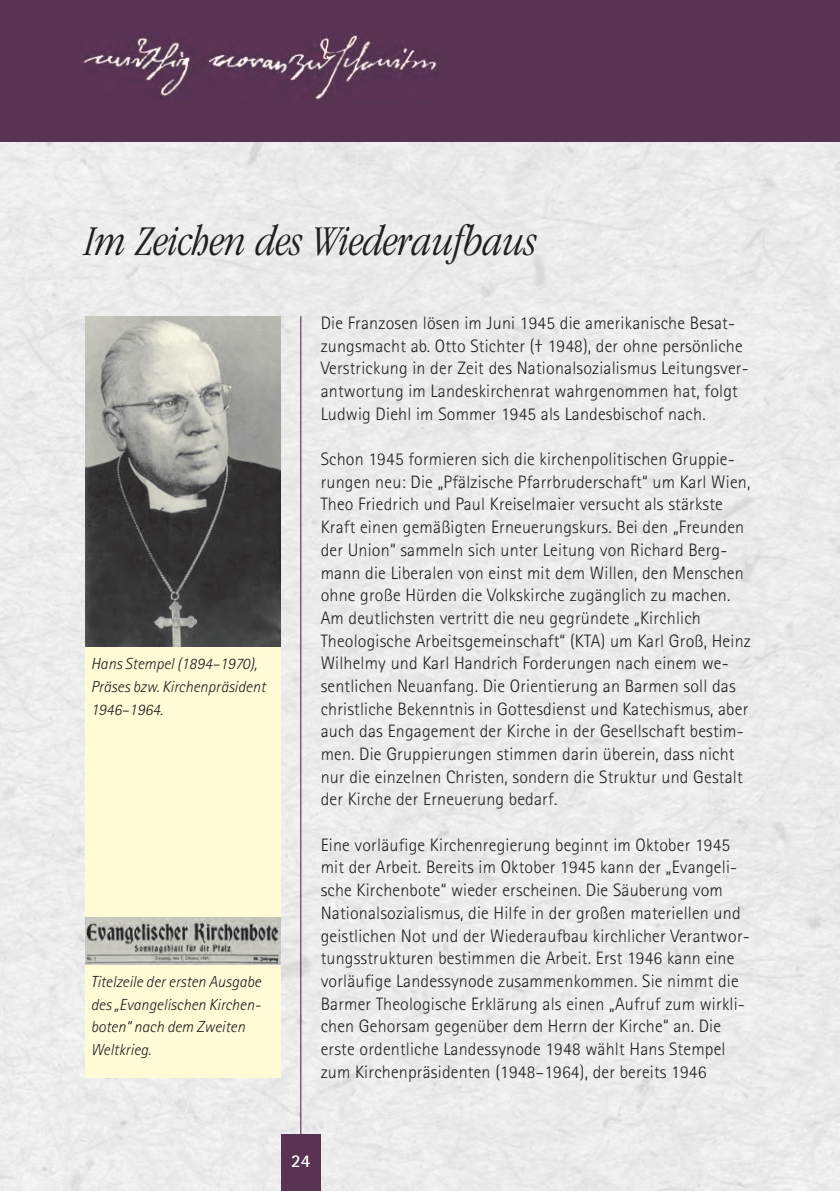
<style>
.page{position:relative;width:840px;height:1191px;background:#fff}
.page>*{position:absolute;margin:0;border:0;box-sizing:border-box;transform-origin:0 0}
.t1{font:italic 300 condensed 44px "Garamond";color:#231f20}
.t2{font:300 18px/22.6px "Rotis Sans Serif";letter-spacing:.01em;color:#231f20}
.t3{font:700 18px "Rotis Sans Serif";color:#fff}
.t4{font:italic 300 16px/22.6px "Rotis Sans Serif";color:#231f20}
</style>
<div class="page">
<hr style="left:839px;top:0;width:1px;height:142px;background:#593352">
<div style="left:0;top:142px;width:839px;height:1049px;background:#ebebeb"></div>
<div style="left:0;top:0;width:839px;height:142px;background:#593352"></div>
<img style="left:82px;top:34px;width:355px;height:66px">
<div style="left:85px;top:316px;width:196px;height:761px;background:#fffbd6"></div>
<div style="left:281px;top:1134px;width:39px;height:57px;background:#593352"></div>
<hr style="left:300px;top:316px;width:1px;height:818px;background:#593352">
<img style="left:85px;top:316px;width:196px;height:330px">
<img style="left:85px;top:917px;width:196px;height:47px">
<h1 class="t1" style="left:85px;top:224px;width:453px">Im Zeichen des Wiederaufbaus</h1>
<p class="t4" style="left:91px;top:654px;width:176px">Hans Stempel (1894–1970),<br>Präses bzw. Kirchenpräsident<br>1946–1964.</p>
<p class="t4" style="left:91px;top:971px;width:172px">Titelzeile der ersten Ausgabe des „Evangelischen Kirchen - boten“ nach dem Zweiten<br>Weltkrieg.</p>
<p class="t2" style="left:320px;top:313px;width:429px">Die Franzosen lösen im Juni 1945 die amerikanische Besat&shy;zungsmacht ab. Otto Stichter († 1948), der ohne persönliche Verstrickung in der Zeit des Nationalsozialismus Leitungsver&shy;antwortung im Landeskirchenrat wahrgenommen hat, folgt Ludwig Diehl im Sommer 1945 als Landesbischof nach.</p>
<p class="t2" style="left:320px;top:449px;width:431px">Schon 1945 formieren sich die kirchenpolitischen Gruppie&shy;rungen neu: Die „Pfälzische Pfarrbruderschaft“ um Karl Wien, Theo Friedrich und Paul Kreiselmaier versucht als stärkste Kraft einen gemäßigten Erneuerungskurs. Bei den „Freunden der Union“ sammeln sich unter Leitung von Richard Berg&shy;mann die Liberalen von einst mit dem Willen, den Menschen ohne große Hürden die Volkskirche zugänglich zu machen.<br>Am deutlichsten vertritt die neu gegründete „Kirchlich Theolo gische Arbeitsgemeinschaft“ (KTA) um Karl Groß, Heinz Wilhelmy und Karl Handrich Forderungen nach einem we&shy;sentlichen Neuanfang. Die Orientierung an Barmen soll das christliche Bekenntnis in Gottesdienst und Katechismus, aber auch das Engagement der Kirche in der Gesellschaft bestim&shy;men. Die Gruppierungen stimmen darin überein, dass nicht nur die einzelnen Christen, sondern die Struktur und Gestalt der Kirche der Erneuerung bedarf.</p>
<p class="t2" style="left:320px;top:835px;width:430px">Eine vorläufige Kirchenregierung beginnt im Oktober 1945 mit der Arbeit. Bereits im Oktober 1945 kann der „Evangeli&shy;sche Kirchenbote“ wieder erscheinen. Die Säuberung vom Nationalsozialismus, die Hilfe in der großen materiellen und geistlichen Not und der Wiederaufbau kirchlicher Verantwor&shy;tungsstrukturen bestimmen die Arbeit. Erst 1946 kann eine vorläufige Landessynode zusammenkommen. Sie nimmt die Barmer Theologische Erklärung als einen „Aufruf zum wirkli&shy;chen Gehorsam gegenüber dem Herrn der Kirche“ an. Die erste ordentliche Landessynode 1948 wählt Hans Stempel zum Kirchenpräsidenten (1948–1964), der bereits 1946</p>
<p class="t3" style="left:291px;top:1154px;width:21px">24</p>
</div>
